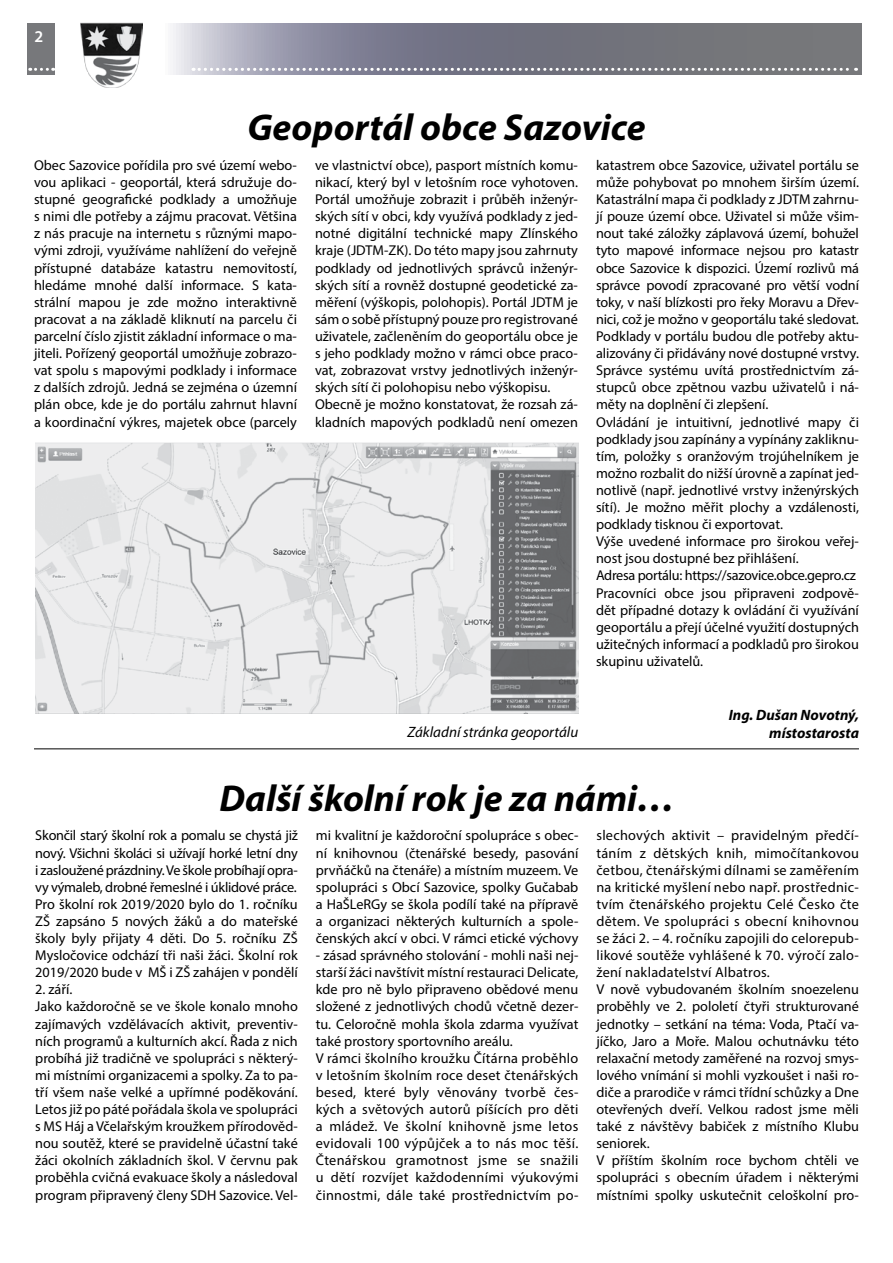
<style>
.page{position:relative;width:893px;height:1263px;background:#fff}
.page>*{position:absolute;margin:0;border:0;box-sizing:border-box;transform-origin:0 0}
.t1{font:italic 700 37.5px "Myriad Pro";color:#000}
.t2{font:600 16.5px "Myriad Pro";color:#fff}
.t3{font:italic 700 15px "Myriad Pro";color:#000}
.t4{font:italic 15px "Myriad Pro";color:#000}
.t5{font:14.25px/17.1px "Myriad Pro";color:#000}
</style>
<div class="page">
<img style="left:81px;top:23px;width:61px;height:64px">
<div style="left:28px;top:23px;width:27px;height:51px;background:#77787b"></div>
<svg style="left:173px;top:23px;width:689px;height:51px;background:#82838f"></svg>
<svg style="left:30px;top:68px;width:24px;height:3px"></svg>
<svg style="left:193px;top:68px;width:663px;height:3px"></svg>
<img style="left:35px;top:442px;width:544px;height:271px">
<hr style="left:34px;top:749px;width:825px;height:1px;background:#000">
<p class="t2" style="left:34px;top:26px;width:10px">2</p>
<h1 class="t1" style="left:247px;top:103px;width:400px">Geoportál obce Sazovice</h1>
<p class="t5" style="left:34px;top:156px;width:264px;text-align:justify">Obec Sazovice pořídila pro své území webo&shy;vou aplikaci - geoportál, která sdružuje do&shy;stupné geografické podklady a umožňuje s nimi dle potřeby a zájmu pracovat. Většina z nás pracuje na internetu s různými mapo&shy;vými zdroji, využíváme nahlížení do veřejně přístupné databáze katastru nemovitostí, hledáme mnohé další informace. S kata&shy;strální mapou je zde možno interaktivně pracovat a na základě kliknutí na parcelu či parcelní číslo zjistit základní informace o ma&shy;jiteli. Pořízený geoportál umožňuje zobrazo&shy;vat spolu s mapovými podklady i informace z dalších zdrojů. Jedná se zejména o územní plán obce, kde je do portálu zahrnut hlavní a koordinační výkres, majetek obce (parcely</p>
<p class="t5" style="left:315px;top:156px;width:264px">ve vlastnictví obce), pasport místních komu&shy;nikací, který byl v letošním roce vyhotoven.<br>Portál umožňuje zobrazit i průběh inženýr&shy;ských sítí v obci, kdy využívá podklady z jed&shy;notné digitální technické mapy Zlínského kraje (JDTM-ZK). Do této mapy jsou zahrnuty podklady od jednotlivých správců inženýr&shy;ských sítí a rovněž dostupné geodetické za&shy;měření (výškopis, polohopis). Portál JDTM je sám o sobě přístupný pouze pro registrované uživatele, začleněním do geoportálu obce je s jeho podklady možno v rámci obce praco&shy;vat, zobrazovat vrstvy jednotlivých inženýr&shy;ských sítí či polohopisu nebo výškopisu.<br>Obecně je možno konstatovat, že rozsah zá&shy;kladních mapových podkladů není omezen</p>
<p class="t5" style="left:596px;top:156px;width:264px">katastrem obce Sazovice, uživatel portálu se může pohybovat po mnohem širším území.<br>Katastrální mapa či podklady z JDTM zahrnu&shy;jí pouze území obce. Uživatel si může všim&shy;nout také záložky záplavová území, bohužel tyto mapové informace nejsou pro katastr obce Sazovice k dispozici. Území rozlivů má správce povodí zpracované pro větší vodní toky, v naší blízkosti pro řeky Moravu a Dřev&shy;nici, což je možno v geoportálu také sledovat.<br>Podklady v portálu budou dle potřeby aktu&shy;alizovány či přidávány nové dostupné vrstvy.<br>Správce systému uvítá prostřednictvím zá&shy;stupců obce zpětnou vazbu uživatelů i ná&shy;měty na doplnění či zlepšení.<br>Ovládání je intuitivní, jednotlivé mapy či podklady jsou zapínány a vypínány zakliknu&shy;tím, položky s oranžovým trojúhelníkem je možno rozbalit do nižší úrovně a zapínat jed&shy;notlivě (např. jednotlivé vrstvy inženýrských sítí). Je možno měřit plochy a vzdálenosti, podklady tisknou či exportovat.<br>Výše uvedené informace pro širokou veřej&shy;nost jsou dostupné bez přihlášení.<br>Adresa portálu: https://sazovice.obce.gepro.cz Pracovníci obce jsou připraveni zodpově&shy;dět případné dotazy k ovládání či využívání geoportálu a přejí účelné využití dostupných užitečných informací a podkladů pro širokou skupinu uživatelů.</p>
<p class="t3" style="left:729px;top:705px;width:132px">Ing. Dušan Novotný,</p>
<p class="t4" style="left:407px;top:723px;width:172px">Základní stránka geoportálu</p>
<p class="t3" style="left:769px;top:723px;width:91px">místostarosta</p>
<h1 class="t1" style="left:219px;top:773px;width:457px">Další školní rok je za námi…</h1>
<p class="t5" style="left:35px;top:827px;width:264px;text-align:justify">Skončil starý školní rok a pomalu se chystá již nový. Všichni školáci si užívají horké letní dny i zasloužené prázdniny. Ve škole probíhají opra&shy;vy výmaleb, drobné řemeslné i úklidové práce.<br>Pro školní rok 2019/2020 bylo do 1. ročníku ZŠ zapsáno 5 nových žáků a do mateřské školy byly přijaty 4 děti. Do 5. ročníku ZŠ Mysločovice odchází tři naši žáci. Školní rok 2019/2020 bude v MŠ i ZŠ zahájen v pondělí</p>
<p class="t5" style="left:35px;top:981px;width:264px">2. září.<br>Jako každoročně se ve škole konalo mnoho zajímavých vzdělávacích aktivit, preventiv&shy;ních programů a kulturních akcí. Řada z nich probíhá již tradičně ve spolupráci s některý&shy;mi místními organizacemi a spolky. Za to pa&shy;tří všem naše velké a upřímné poděkování.<br>Letos již po páté pořádala škola ve spolupráci s MS Háj a Včelařským kroužkem přírodověd&shy;nou soutěž, které se pravidelně účastní také žáci okolních základních škol. V červnu pak proběhla cvičná evakuace školy a následoval program připravený členy SDH Sazovice. Vel-</p>
<p class="t5" style="left:316px;top:827px;width:264px;text-align:justify">mi kvalitní je každoroční spolupráce s obec&shy;ní knihovnou (čtenářské besedy, pasování prvňáčků na čtenáře) a místním muzeem. Ve spolupráci s Obcí Sazovice, spolky Gučabab a HaŠLeRGy se škola podílí také na přípravě a organizaci některých kulturních a spole&shy;čenských akcí v obci. V rámci etické výchovy</p>
<p class="t5" style="left:316px;top:946px;width:264px">- zásad správného stolování - mohli naši nej&shy;starší žáci navštívit místní restauraci Delicate, kde pro ně bylo připraveno obědové menu složené z jednotlivých chodů včetně dezer&shy;tu. Celoročně mohla škola zdarma využívat také prostory sportovního areálu.<br>V rámci školního kroužku Čítárna proběhlo v letošním školním roce deset čtenářských besed, které byly věnovány tvorbě čes&shy;kých a světových autorů píšících pro děti a mládež. Ve školní knihovně jsme letos evidovali 100 výpůjček a to nás moc těší.<br>Čtenářskou gramotnost jsme se snažili u dětí rozvíjet každodenními výukovými činnostmi, dále také prostřednictvím po-</p>
<p class="t5" style="left:596px;top:827px;width:264px">slechových aktivit – pravidelným předčí&shy;táním z dětských knih, mimočítankovou četbou, čtenářskými dílnami se zaměřením na kritické myšlení nebo např. prostřednic&shy;tvím čtenářského projektu Celé Česko čte dětem. Ve spolupráci s obecní knihovnou se žáci 2. – 4. ročníku zapojili do celorepub&shy;likové soutěže vyhlášené k 70. výročí zalo&shy;žení nakladatelství Albatros.<br>V nově vybudovaném školním snoezelenu proběhly ve 2. pololetí čtyři strukturované jednotky – setkání na téma: Voda, Ptačí va&shy;jíčko, Jaro a Moře. Malou ochutnávku této relaxační metody zaměřené na rozvoj smys&shy;lového vnímání si mohli vyzkoušet i naši ro&shy;diče a prarodiče v rámci třídní schůzky a Dne otevřených dveří. Velkou radost jsme měli také z návštěvy babiček z místního Klubu seniorek.<br>V příštím školním roce bychom chtěli ve spolupráci s obecním úřadem i některými místními spolky uskutečnit celoškolní pro-</p>
</div>
